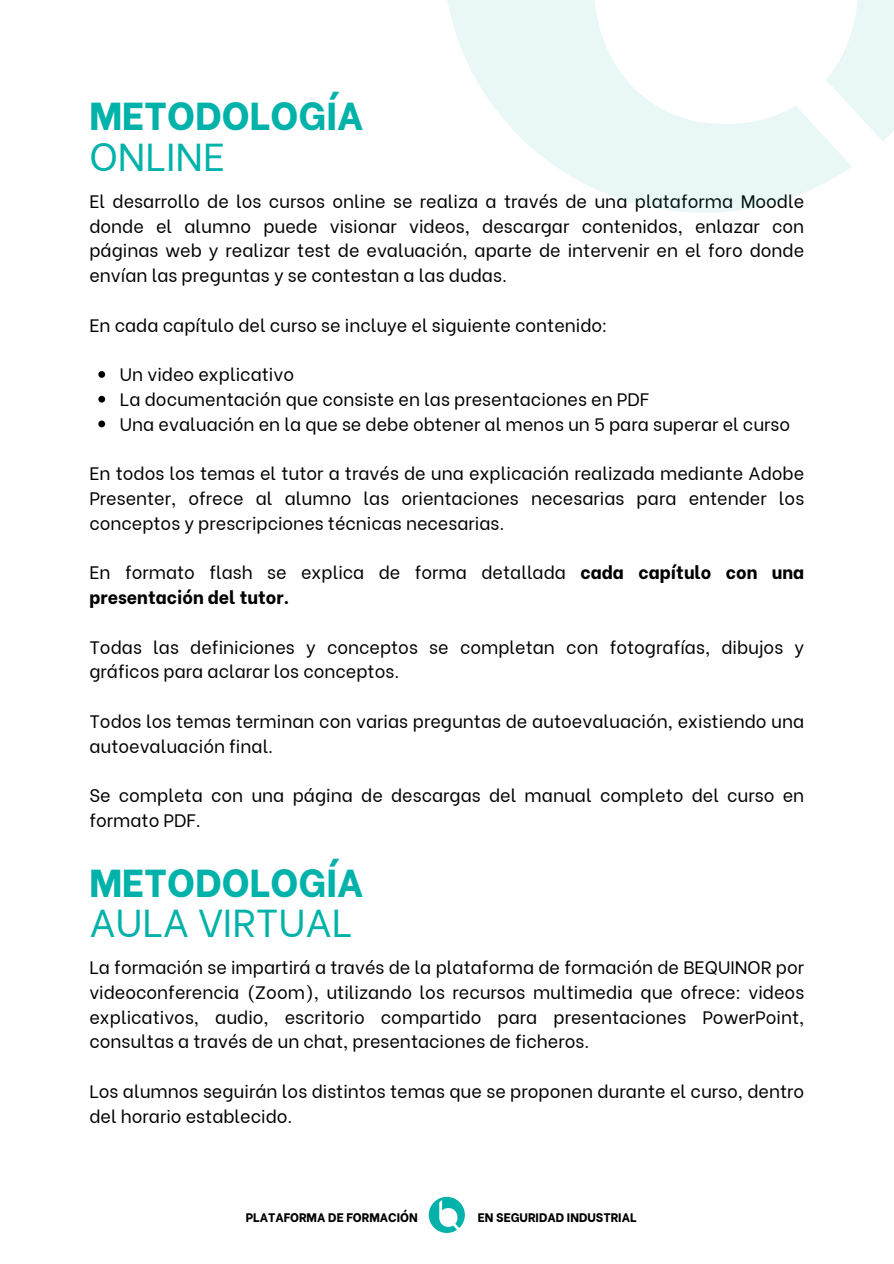
<style>
.page{position:relative;width:894px;height:1264px;background:#fff}
.page>*{position:absolute;margin:0;border:0;box-sizing:border-box;transform-origin:0 0}
.t1{font:800 38.85px/40.2px "Be Vietnam";color:#00b2a9}
.t2{font:18px/24.8px "Be Vietnam";color:#000}
.t3{font:800 12.45px "Be Vietnam";color:#000}
.s1{font-weight:400}
.s2{font-weight:800}
</style>
<div class="page">
<svg style="left:98px;top:371px;width:7px;height:7px"></svg>
<svg style="left:98px;top:396px;width:7px;height:6px"></svg>
<svg style="left:98px;top:420px;width:7px;height:7px"></svg>
<div style="left:442px;top:0;width:451px;height:213px;background:linear-gradient(to right,#f2fbfa,#f5fcfc)"></div>
<svg style="left:428px;top:1196px;width:37px;height:36px"></svg>
<h2 class="t1" style="left:89px;top:92px;width:275px">METODOLOGÍA<br><span class="s1">ONLINE</span></h2>
<h1 class="t2" style="left:89px;top:187px;width:716px;text-align:justify">El desarrollo de los cursos online se realiza a través de una plataforma Moodle donde el alumno puede visionar videos, descargar contenidos, enlazar con páginas web y realizar test de evaluación, aparte de intervenir en el foro donde envían las preguntas y se contestan a las dudas.</h1>
<h2 class="t2" style="left:89px;top:311px;width:519px">En cada capítulo del curso se incluye el siguiente contenido:</h2>
<h2 class="t2" style="left:120px;top:360px;width:176px">Un video explicativo</h2>
<p class="t2" style="left:120px;top:385px;width:530px">La documentación que consiste en las presentaciones en PDF</p>
<p class="t2" style="left:120px;top:410px;width:671px">Una evaluación en la que se debe obtener al menos un 5 para superar el curso</p>
<h2 class="t2" style="left:89px;top:459px;width:716px;text-align:justify">En todos los temas el tutor a través de una explicación realizada mediante Adobe Presenter, ofrece al alumno las orientaciones necesarias para entender los conceptos y prescripciones técnicas necesarias.</h2>
<h2 class="t2" style="left:89px;top:558px;width:716px">En formato flash se explica de forma detallada <span class="s2">cada capítulo con una presentación del tutor.</span></h2>
<h2 class="t2" style="left:89px;top:632px;width:716px">Todas las definiciones y conceptos se completan con fotografías, dibujos y gráficos para aclarar los conceptos.</h2>
<h2 class="t2" style="left:89px;top:707px;width:716px">Todos los temas terminan con varias preguntas de autoevaluación, existiendo una autoevaluación final.</h2>
<h2 class="t2" style="left:89px;top:781px;width:716px">Se completa con una página de descargas del manual completo del curso en formato PDF.</h2>
<h2 class="t1" style="left:89px;top:858px;width:275px">METODOLOGÍA<br><span class="s1">AULA VIRTUAL</span></h2>
<p class="t2" style="left:89px;top:953px;width:716px;text-align:justify">La formación se impartirá a través de la plataforma de formación de BEQUINOR por videoconferencia (Zoom), utilizando los recursos multimedia que ofrece: videos explicativos, audio, escritorio compartido para presentaciones PowerPoint, consultas a través de un chat, presentaciones de ficheros.</p>
<p class="t2" style="left:89px;top:1077px;width:716px">Los alumnos seguirán los distintos temas que se proponen durante el curso, dentro del horario establecido.</p>
<h1 class="t3" style="left:246px;top:1206px;width:173px">PLATAFORMA DE FORMACIÓN</h1>
<h1 class="t3" style="left:477px;top:1206px;width:160px">EN SEGURIDAD INDUSTRIAL</h1>
</div>
